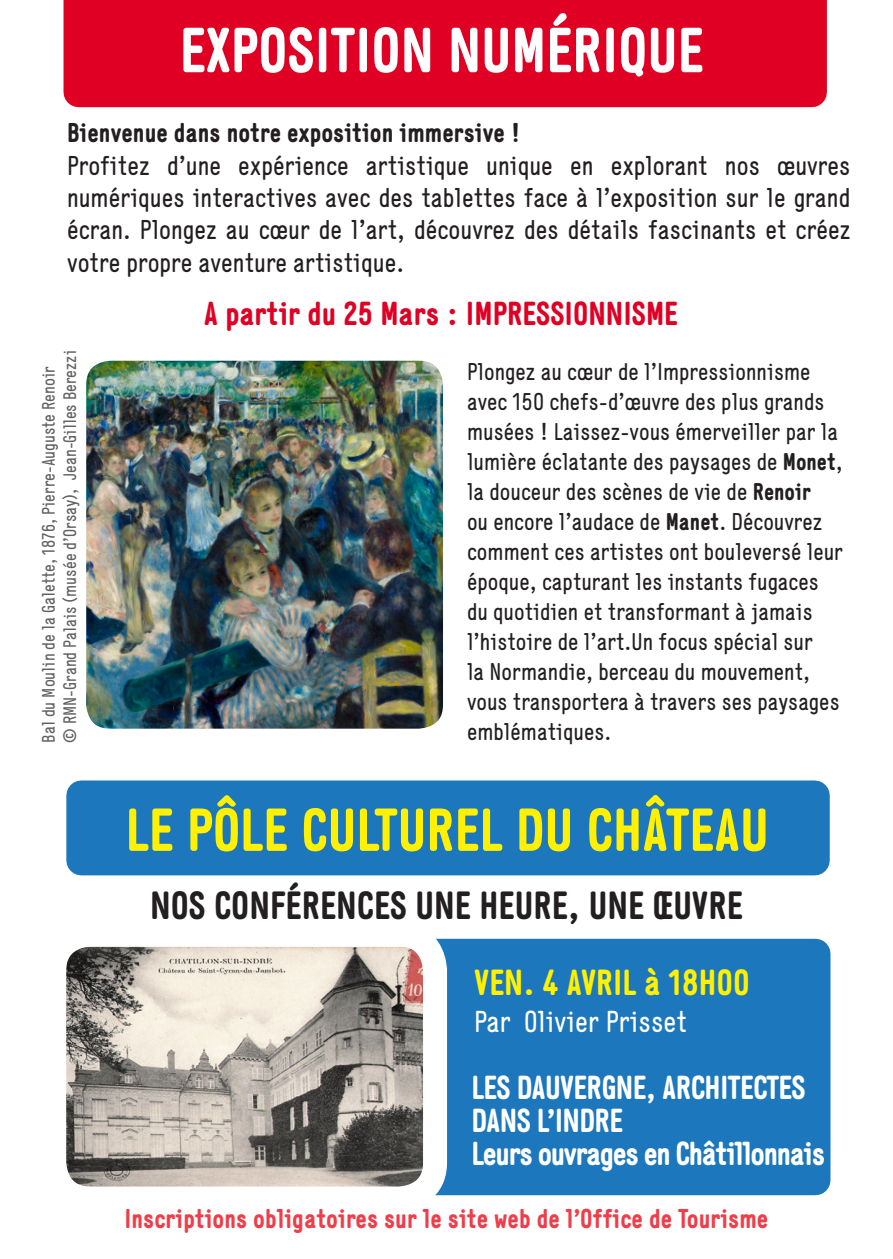
<style>
.page{position:relative;width:893px;height:1259px;background:#fff}
.page>*{position:absolute;margin:0;border:0;box-sizing:border-box;transform-origin:0 0}
.t1{font:700 63px "Generika";color:#fff}
.t2{font:700 60px "Generika";color:#fff101}
.t3{font:700 39px "Generika";color:#231f20}
.t4{font:700 36px "Generika";color:#fff101}
.t5{font:700 33px/33px "Generika";letter-spacing:-.03em;color:#fff}
.t6{font:700 33px "Generika";color:#df0024}
.t7{font:30px "Generika";color:#fff}
.t8{font:27px/32.4px "Generika";color:#231f20;text-align:justify}
.t9{font:700 27px "Generika";color:#ee3e4a}
.t10{font:700 27px "Generika";color:#231f20}
.t11{font:24px/30px "Generika";color:#231f20}
.t12{font:18px/21.6px "Generika";color:#616164}
.s1{font-weight:700}
</style>
<div class="page">
<div style="left:64px;top:0;width:763px;height:107px;background:#df0024"></div>
<img style="left:87px;top:362px;width:355px;height:365px">
<div style="left:62px;top:337px;width:405px;height:415px;border:24px solid #fff;border-radius:36px"></div>
<div style="left:66px;top:780px;width:764px;height:95px;background:#1c77bd"></div>
<div style="left:252px;top:938px;width:578px;height:257px;background:#1c77bd"></div>
<img style="left:67px;top:947px;width:355px;height:238px">
<div style="left:42px;top:922px;width:405px;height:288px;border:24px solid #fff;border-radius:36px"></div>
<p class="t1" style="left:180px;top:13px;width:525px">EXPOSITION NUMÉRIQUE</p>
<p class="t10" style="left:67px;top:117px;width:455px">Bienvenue dans notre exposition immersive !</p>
<p class="t8" style="left:67px;top:149px;width:785px">Profitez d’une expérience artistique unique en explorant nos œuvres numériques interactives avec des tablettes face à l’exposition sur le grand écran. Plongez au cœur de l’art, découvrez des détails fascinants et créez votre propre aventure artistique.</p>
<p class="t12" style="left:37px;top:742px;width:394px;rotate:-90deg">Bal du Moulin de la Galette, 1876, Pierre-Auguste Renoir © RMN-Grand Palais (musée d’Orsay), Jean-Gilles Berezzi</p>
<p class="t6" style="left:204px;top:294px;width:476px">A partir du 25 Mars : IMPRESSIONNISME</p>
<p class="t11" style="left:467px;top:356px;width:377px">Plongez au cœur de l’Impressionnisme avec 150 chefs-d’œuvre des plus grands musées ! Laissez-vous émerveiller par la lumière éclatante des paysages de <span class="s1">Monet</span>, la douceur des scènes de vie de <span class="s1">Renoir<br></span>ou encore l’audace de <span class="s1">Manet</span>. Découvrez comment ces artistes ont bouleversé leur époque, capturant les instants fugaces du quotidien et transformant à jamais l’histoire de l’art.Un focus spécial sur<br>la Normandie, berceau du mouvement, vous transportera à travers ses paysages</p>
<p class="t11" style="left:467px;top:716px;width:146px">emblématiques.</p>
<p class="t2" style="left:126px;top:794px;width:645px">LE PÔLE CULTUREL DU CHÂTEAU</p>
<p class="t3" style="left:150px;top:881px;width:594px">NOS CONFÉRENCES UNE HEURE, UNE ŒUVRE</p>
<p class="t4" style="left:474px;top:961px;width:277px">VEN. 4 AVRIL à 18H00</p>
<p class="t7" style="left:474px;top:1003px;width:214px">Par Olivier Prisset</p>
<p class="t5" style="left:471px;top:1070px;width:336px">LES DAUVERGNE, ARCHITECTES<br>DANS L’INDRE</p>
<p class="t5" style="left:471px;top:1136px;width:355px">Leurs ouvrages en Châtillonnais</p>
<p class="t9" style="left:125px;top:1202px;width:645px">Inscriptions obligatoires sur le site web de l’Office de Tourisme</p>
</div>
